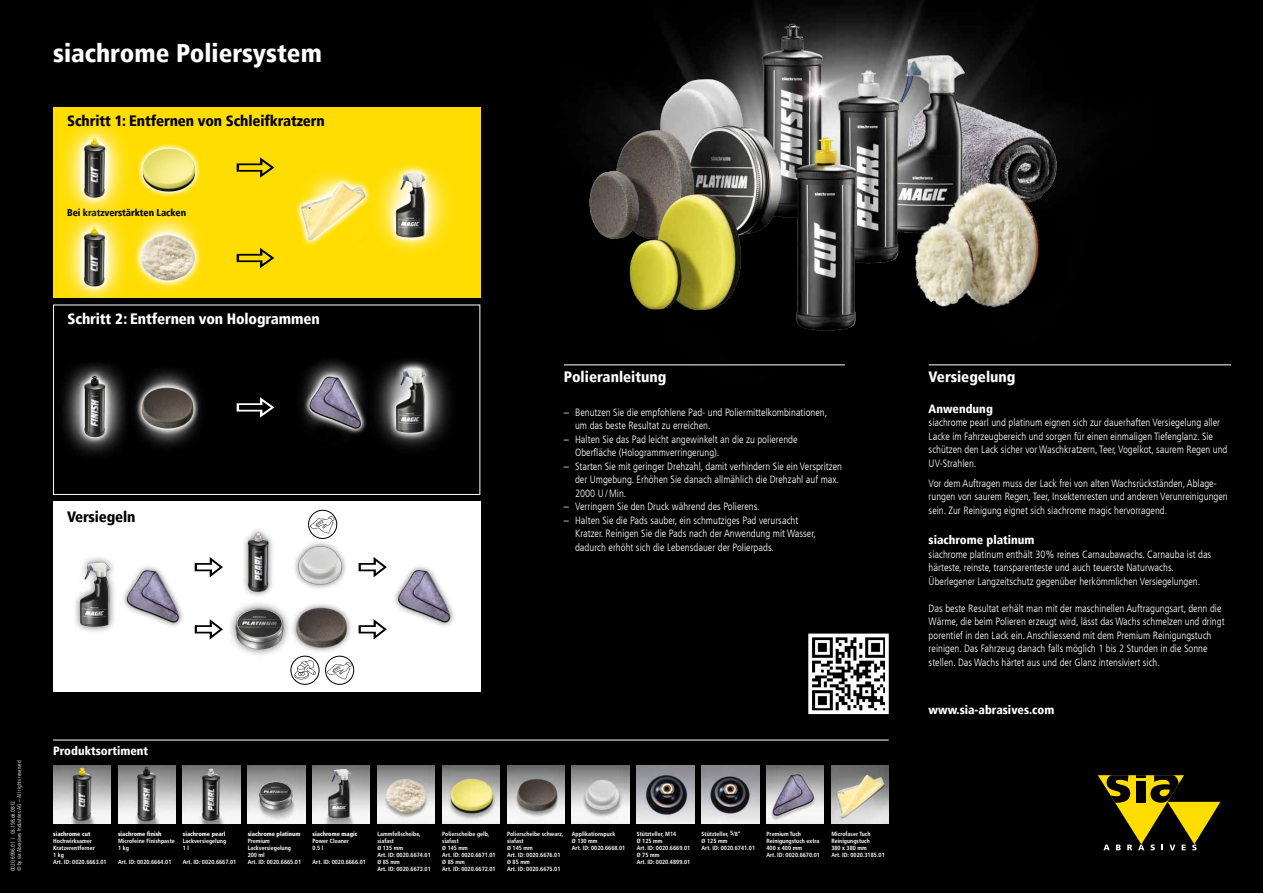
<style>
.page{position:relative;width:1263px;height:893px;background:#000}
.page>*{position:absolute;margin:0;border:0;box-sizing:border-box;transform-origin:0 0}
.t1{font:900 condensed 25.5px "Frutiger LT";color:#fff}
.t2{font:900 condensed 15px "Frutiger LT";letter-spacing:-.01em;color:#fff}
.t3{font:900 condensed 15px "Frutiger LT";letter-spacing:-.01em;color:#000}
.t4{font:900 condensed 12px "Frutiger LT";color:#fff}
.t5{font:300 condensed 10.5px/13.5px "Frutiger LT";color:#fff}
.t6{font:900 condensed 9.75px "Frutiger LT";letter-spacing:-.01em;color:#000}
.t7{font:700 condensed 6px/7.1px "Frutiger LT";color:#fff}
.t8{font:900 condensed 6px "Frutiger LT";color:#fff}
.t9{font:300 condensed 5.62px/6.4px "Frutiger LT";color:#fff}
</style>
<div class="page">
<div style="left:53px;top:107px;width:427px;height:191px;background:#fd0"></div>
<div style="left:53px;top:305px;width:427px;height:190px;border:1px solid #fff"></div>
<div style="left:53px;top:502px;width:427px;height:190px;background:#fff"></div>
<hr style="left:53px;top:740px;width:836px;height:1px;background:#fff">
<hr style="left:929px;top:364px;width:302px;height:1px;background:#fff">
<svg style="left:237px;top:157px;width:37px;height:21px"></svg>
<svg style="left:237px;top:248px;width:37px;height:20px"></svg>
<svg style="left:237px;top:397px;width:37px;height:21px"></svg>
<svg style="left:195px;top:557px;width:28px;height:20px"></svg>
<svg style="left:359px;top:557px;width:28px;height:20px"></svg>
<svg style="left:359px;top:619px;width:28px;height:21px"></svg>
<svg style="left:195px;top:619px;width:28px;height:21px"></svg>
<img style="left:563px;top:0;width:587px;height:366px">
<img style="left:137px;top:143px;width:63px;height:54px">
<img style="left:125px;top:213px;width:86px;height:94px">
<img style="left:296px;top:172px;width:73px;height:74px">
<img style="left:369px;top:163px;width:81px;height:91px">
<img style="left:62px;top:123px;width:67px;height:101px">
<img style="left:62px;top:203px;width:64px;height:95px">
<img style="left:138px;top:370px;width:63px;height:77px">
<img style="left:302px;top:360px;width:64px;height:74px">
<img style="left:374px;top:360px;width:76px;height:88px">
<img style="left:63px;top:364px;width:75px;height:91px">
<img style="left:292px;top:604px;width:59px;height:56px">
<img style="left:394px;top:566px;width:60px;height:60px">
<img style="left:145px;top:566px;width:38px;height:61px">
<img style="left:75px;top:557px;width:70px;height:75px">
<img style="left:244px;top:529px;width:29px;height:67px">
<img style="left:230px;top:603px;width:59px;height:52px">
<img style="left:294px;top:536px;width:52px;height:53px">
<img style="left:53px;top:765px;width:58px;height:59px">
<img style="left:118px;top:765px;width:57px;height:59px">
<img style="left:183px;top:765px;width:57px;height:59px">
<img style="left:248px;top:765px;width:57px;height:59px">
<img style="left:313px;top:765px;width:57px;height:59px">
<img style="left:377px;top:765px;width:58px;height:59px">
<img style="left:442px;top:765px;width:58px;height:59px">
<img style="left:507px;top:765px;width:57px;height:59px">
<img style="left:572px;top:765px;width:57px;height:59px">
<img style="left:766px;top:765px;width:58px;height:59px">
<img style="left:831px;top:765px;width:58px;height:59px">
<img style="left:637px;top:765px;width:57px;height:59px">
<img style="left:702px;top:765px;width:57px;height:59px">
<svg style="left:1098px;top:775px;width:122px;height:75px"></svg>
<svg style="left:808px;top:633px;width:81px;height:82px"></svg>
<svg style="left:310px;top:516px;width:25px;height:17px"></svg>
<div style="left:308px;top:510px;width:29px;height:29px;border:1px solid #000;border-radius:50%"></div>
<svg style="left:327px;top:662px;width:25px;height:17px"></svg>
<div style="left:325px;top:656px;width:29px;height:29px;border:1px solid #000;border-radius:50%"></div>
<svg style="left:294px;top:660px;width:22px;height:19px"></svg>
<div style="left:290px;top:656px;width:29px;height:29px;border:1px solid #000;border-radius:50%"></div>
<h1 class="t1" style="left:53px;top:37px;width:270px">siachrome Poliersystem</h1>
<h2 class="t3" style="left:67px;top:112px;width:259px">Schritt 1: Entfernen von Schleifkratzern</h2>
<p class="t6" style="left:67px;top:207px;width:120px">Bei kratzverstärkten Lacken</p>
<h2 class="t2" style="left:68px;top:310px;width:254px">Schritt 2: Entfernen von Hologrammen</h2>
<h2 class="t3" style="left:67px;top:508px;width:70px">Versiegeln</h2>
<h2 class="t2" style="left:564px;top:368px;width:104px">Polieranleitung</h2>
<p class="t5" style="left:575px;top:406px;width:254px;text-indent:-11px">– Benutzen Sie die empfohlene Pad- und Poliermittelkombinationen, um das beste Resultat zu erreichen.</p>
<p class="t5" style="left:575px;top:433px;width:224px;text-indent:-11px">– Halten Sie das Pad leicht angewinkelt an die zu polierende<br>Oberfläche (Hologrammverringerung).</p>
<p class="t5" style="left:575px;top:460px;width:268px;text-indent:-11px">– Starten Sie mit geringer Drehzahl, -damit verhindern Sie ein Verspritzen der Umgebung. Erhöhen Sie danach allmählich die Drehzahl auf max.<br>2000 U/Min.</p>
<p class="t5" style="left:564px;top:500px;width:197px">– Verringern Sie den Druck während des Polierens.</p>
<p class="t5" style="left:575px;top:514px;width:242px;text-indent:-11px">– Halten Sie die Pads sauber, ein schmutziges Pad verursacht<br>Kratzer. Reinigen Sie die Pads nach der Anwendung mit Wasser, dadurch erhöht sich die Lebensdauer der Polierpads.</p>
<p class="t9" style="left:10px;top:871px;width:112px;rotate:-90deg">0020.6996.01 I 03.198.de.0812<br>© by sia Abrasives Industries AG – All rights reserved</p>
<p class="t4" style="left:53px;top:744px;width:97px">Produktsortiment</p>
<p class="t8" style="left:53px;top:830px;width:39px">siachrome cut</p>
<p class="t7" style="left:53px;top:837px;width:55px">Hochwirksamer<br>Kratzerentferner<br>1 kg<br>Art. ID: 0020.6663.01</p>
<p class="t8" style="left:118px;top:830px;width:45px">siachrome finish</p>
<p class="t7" style="left:118px;top:837px;width:58px">Microfeine Finishpaste<br>1 kg</p>
<p class="t7" style="left:118px;top:859px;width:55px">Art. ID: 0020.6664.01</p>
<p class="t8" style="left:183px;top:830px;width:44px">siachrome pearl</p>
<p class="t7" style="left:183px;top:837px;width:45px">Lackversiegelung<br>1 l</p>
<p class="t7" style="left:183px;top:859px;width:55px">Art. ID: 0020.6667.01</p>
<p class="t8" style="left:248px;top:830px;width:54px">siachrome platinum</p>
<p class="t7" style="left:248px;top:837px;width:55px">Premium<br>Lackversiegelung<br>200 ml<br>Art. ID: 0020.6665.01</p>
<p class="t8" style="left:313px;top:830px;width:46px">siachrome magic</p>
<p class="t7" style="left:313px;top:837px;width:38px">Power Cleaner<br>0.5 l</p>
<p class="t7" style="left:313px;top:859px;width:55px">Art. ID: 0020.6666.01</p>
<p class="t7" style="left:637px;top:830px;width:55px">Stützteller, M14<br>Ø 125 mm<br>Art. ID: 0020.6669.01<br>Ø 75 mm<br>Art. ID: 0020.4899.01</p>
<p class="t7" style="left:702px;top:830px;width:55px">Stützteller, 5⁄8"<br>Ø 125 mm<br>Art. ID: 0020.6741.01</p>
<p class="t7" style="left:377px;top:830px;width:55px">Lammfellscheibe, siafast<br>Ø 135 mm<br>Art. ID: 0020.6674.01<br>Ø 85 mm<br>Art. ID: 0020.6673.01</p>
<p class="t7" style="left:442px;top:830px;width:55px">Polierscheibe gelb, siafast<br>Ø 145 mm<br>Art. ID: 0020.6671.01<br>Ø 85 mm<br>Art. ID: 0020.6672.01</p>
<p class="t7" style="left:507px;top:830px;width:58px">Polierscheibe schwarz, siafast<br>Ø 145 mm<br>Art. ID: 0020.6676.01<br>Ø 85 mm<br>Art. ID: 0020.6675.01</p>
<p class="t7" style="left:572px;top:830px;width:55px">Applikationspuck<br>Ø 130 mm<br>Art. ID: 0020.6668.01</p>
<p class="t7" style="left:766px;top:830px;width:55px">Premium Tuch<br>Reinigungstuch extra<br>400 x 400 mm<br>Art. ID: 0020.6670.01</p>
<p class="t7" style="left:831px;top:830px;width:55px">Microfaser Tuch<br>Reinigungstuch<br>380 x 380 mm<br>Art. ID: 0020.3185.01</p>
<h2 class="t2" style="left:929px;top:368px;width:88px">Versiegelung</h2>
<p class="t4" style="left:929px;top:401px;width:66px">Anwendung</p>
<p class="t5" style="left:929px;top:416px;width:300px">siachrome pearl und platinum eignen sich zur dauerhaften Versiegelung aller Lacke im Fahrzeugbereich und sorgen für einen einmaligen Tiefenglanz. Sie schützen den Lack sicher vor Waschkratzern, Teer, Vogelkot, saurem Regen und UV-Strahlen.</p>
<p class="t5" style="left:929px;top:476px;width:301px">Vor dem Auftragen muss der Lack frei von alten Wachsrückständen, Ablage&shy;rungen von saurem Regen, Teer, Insektenresten und anderen Verunreinigungen sein. Zur Reinigung eignet sich siachrome magic hervorragend.</p>
<p class="t4" style="left:929px;top:533px;width:107px">siachrome platinum</p>
<p class="t5" style="left:929px;top:547px;width:284px">siachrome platinum enthält 30% reines Carnaubawachs. Carnauba ist das härteste, reinste, transparenteste und auch teuerste Naturwachs.<br>Überlegener Langzeitschutz gegenüber herkömmlichen Versiegelungen.</p>
<p class="t5" style="left:929px;top:601px;width:297px">Das beste Resultat erhält man mit der maschinellen Auftragungsart, denn die Wärme, die beim Polieren erzeugt wird, lässt das Wachs schmelzen und dringt porentief in den Lack ein. Anschliessend mit dem Premium Reinigungstuch reinigen. Das Fahrzeug danach falls möglich 1 bis 2 Stunden in die Sonne stellen. Das Wachs härtet aus und der Glanz intensiviert sich.</p>
<p class="t4" style="left:929px;top:702px;width:127px">www.sia-abrasives.com</p>
</div>
